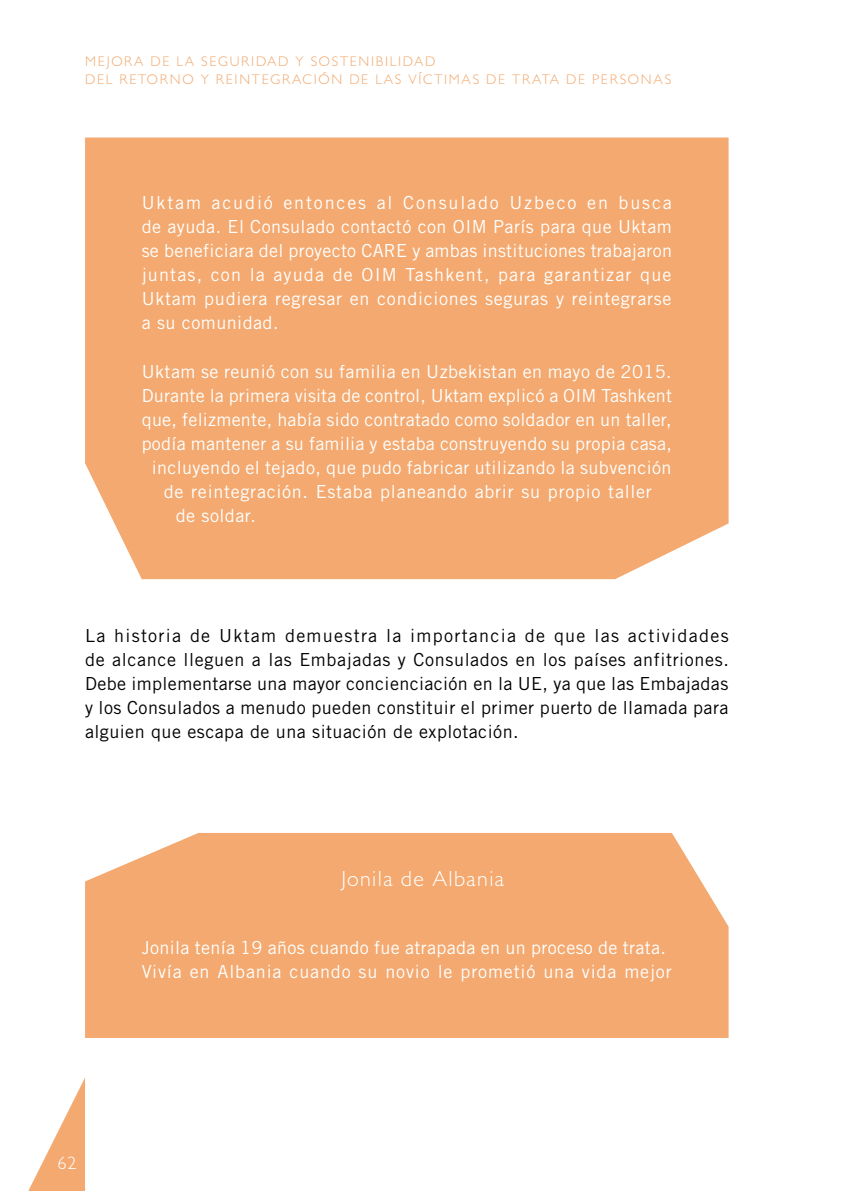
<style>
.page{position:relative;width:842px;height:1191px;background:#fff}
.page>*{position:absolute;margin:0;border:0;box-sizing:border-box;transform-origin:0 0}
.t1{font:300 22px "Gill Sans MT Pro";letter-spacing:.065em;color:#fff}
.t2{font:18px/24px "Trade Gothic";letter-spacing:.02em;color:#fff;text-align:justify}
.t3{font:18px/24px "Trade Gothic";letter-spacing:.025em;color:#000;text-align:justify}
.t4{font:18px "Trade Gothic";letter-spacing:.04em;color:#fff}
.t5{font:300 18px "Gill Sans MT Pro";color:#fff}
.t6{font:300 14px/18px "Gill Sans MT Pro";letter-spacing:.125em;color:#f3a96f}
</style>
<div class="page">
<div style="left:85px;top:137px;width:644px;height:442px;background:#f3a96f"></div>
<div style="left:85px;top:833px;width:644px;height:205px;background:#f3a96f"></div>
<svg style="left:28px;top:1078px;width:57px;height:113px"></svg>
<p class="t6" style="left:85px;top:52px;width:587px">MEJORA DE LA SEGURIDAD Y SOSTENIBILIDAD<br>DEL RETORNO Y REINTEGRACIÓN DE LAS VÍCTIMAS DE TRATA DE PERSONAS</p>
<p class="t2" style="left:142px;top:191px;width:532px">Uktam acudió entonces al Consulado Uzbeco en busca de ayuda. El Consulado contactó con OIM París para que Uktam se beneficiara del proyecto CARE y ambas instituciones trabajaron juntas, con la ayuda de OIM Tashkent, para garantizar que Uktam pudiera regresar en condiciones seguras y reintegrarse a su comunidad.</p>
<p class="t2" style="left:142px;top:359px;width:531px">Uktam se reunió con su familia en Uzbekistan en mayo de 2015.</p>
<p class="t2" style="left:142px;top:383px;width:532px">Durante la primera visita de control, Uktam explicó a OIM Tashkent</p>
<p class="t2" style="left:142px;top:407px;width:531px">que, felizmente, había sido contratado como soldador en un taller,</p>
<p class="t2" style="left:142px;top:431px;width:532px">podía mantener a su familia y estaba construyendo su propia casa,</p>
<p class="t2" style="left:152px;top:455px;width:521px">incluyendo el tejado, que pudo fabricar utilizando la subvención</p>
<p class="t4" style="left:164px;top:480px;width:490px">de reintegración. Estaba planeando abrir su propio taller</p>
<p class="t2" style="left:176px;top:503px;width:82px">de soldar.</p>
<p class="t3" style="left:85px;top:623px;width:645px">La historia de Uktam demuestra la importancia de que las actividades de alcance lleguen a las Embajadas y Consulados en los países anfitriones.<br>Debe implementarse una mayor concienciación en la UE, ya que las Embajadas y los Consulados a menudo pueden constituir el primer puerto de llamada para alguien que escapa de una situación de explotación.</p>
<p class="t1" style="left:341px;top:865px;width:164px">Jonila de Albania</p>
<p class="t2" style="left:142px;top:935px;width:531px">Jonila tenía 19 años cuando fue atrapada en un proceso de trata.<br>Vivía en Albania cuando su novio le prometió una vida mejor</p>
<p class="t5" style="left:58px;top:1151px;width:20px">62</p>
</div>
